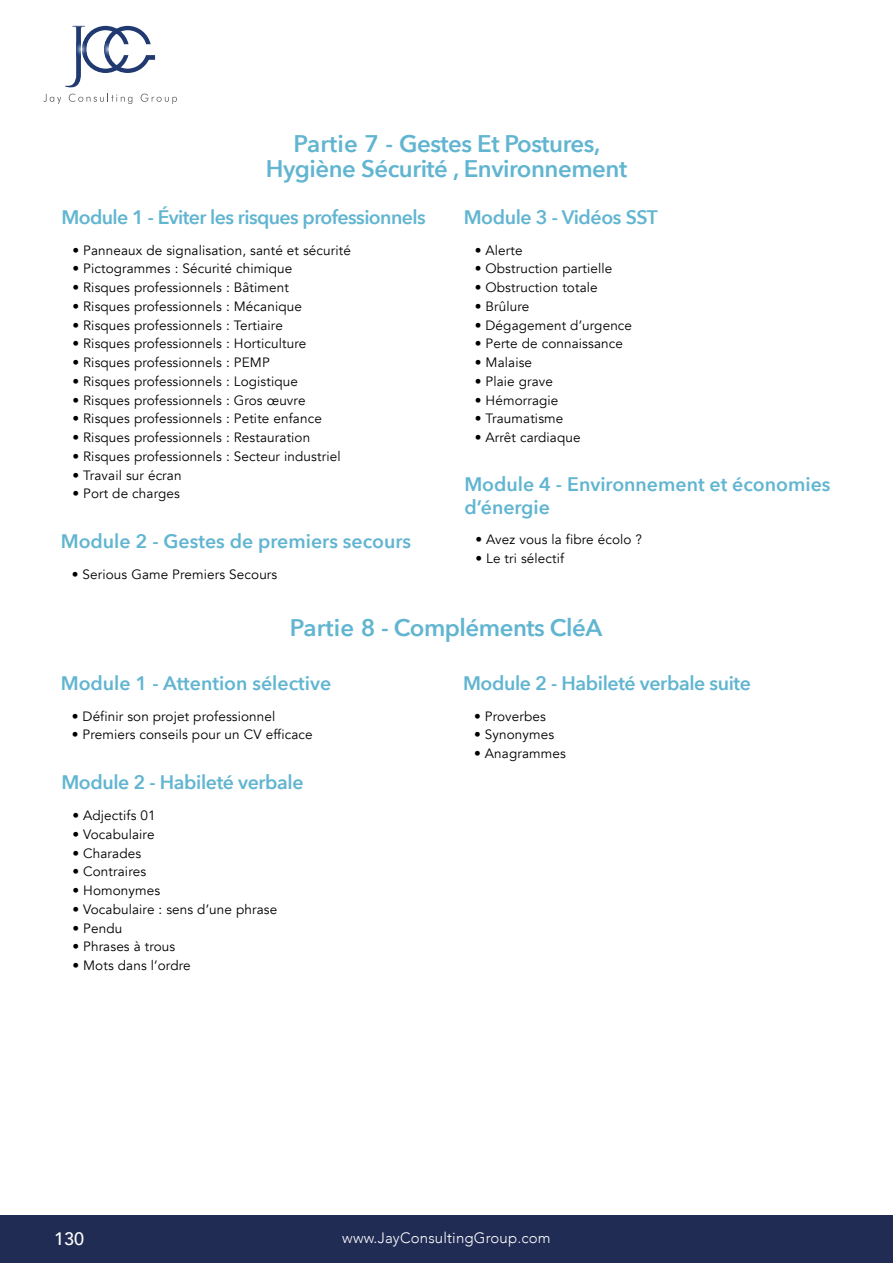
<style>
.page{position:relative;width:893px;height:1263px;background:#fff}
.page>*{position:absolute;margin:0;border:0;box-sizing:border-box;transform-origin:0 0}
.t1{font:600 24px/25.5px "Avenir Next";letter-spacing:-.02em;color:#61b5d1;text-align:center}
.t2{font:600 19.5px "Avenir Next";letter-spacing:-.02em;color:#61b5d1}
.t3{font:600 19.5px/23.4px "Avenir Next";color:#61b5d1}
.t4{font:500 18px "Avenir";color:#fff}
.t5{font:300 15px "Avenir";letter-spacing:.01em;color:#fff}
.t6{font:13.5px "Avenir";letter-spacing:.01em;color:#000}
</style>
<div class="page">
<div style="left:0;top:1215px;width:893px;height:48px;background:#212c55"></div>
<svg style="left:43px;top:26px;width:134px;height:78px"></svg>
<h1 class="t1" style="left:266px;top:130px;width:363px">Partie 7 - Gestes Et Postures,<br>Hygiène Sécurité , Environnement</h1>
<h2 class="t2" style="left:61px;top:200px;width:366px">Module 1 - Éviter les risques professionnels</h2>
<p class="t6" style="left:72px;top:242px;width:280px">• Panneaux de signalisation, santé et sécurité</p>
<p class="t6" style="left:72px;top:261px;width:221px">• Pictogrammes : Sécurité chimique</p>
<p class="t6" style="left:72px;top:279px;width:218px">• Risques professionnels : Bâtiment</p>
<p class="t6" style="left:72px;top:298px;width:231px">• Risques professionnels : Mécanique</p>
<p class="t6" style="left:72px;top:317px;width:212px">• Risques professionnels : Tertiaire</p>
<p class="t6" style="left:72px;top:336px;width:235px">• Risques professionnels : Horticulture</p>
<p class="t6" style="left:72px;top:354px;width:199px">• Risques professionnels : PEMP</p>
<p class="t6" style="left:72px;top:373px;width:227px">• Risques professionnels : Logistique</p>
<p class="t6" style="left:72px;top:392px;width:235px">• Risques professionnels : Gros œuvre</p>
<p class="t6" style="left:72px;top:411px;width:251px">• Risques professionnels : Petite enfance</p>
<p class="t6" style="left:72px;top:429px;width:239px">• Risques professionnels : Restauration</p>
<p class="t6" style="left:72px;top:448px;width:270px">• Risques professionnels : Secteur industriel</p>
<p class="t6" style="left:72px;top:467px;width:111px">• Travail sur écran</p>
<p class="t6" style="left:72px;top:486px;width:109px">• Port de charges</p>
<h2 class="t3" style="left:61px;top:529px;width:352px">Module 2 - Gestes de premiers secours</h2>
<p class="t6" style="left:72px;top:566px;width:207px">• Serious Game Premiers Secours</p>
<h2 class="t2" style="left:464px;top:200px;width:196px">Module 3 - Vidéos SST</h2>
<p class="t6" style="left:475px;top:242px;width:49px">• Alerte</p>
<p class="t6" style="left:475px;top:261px;width:139px">• Obstruction partielle</p>
<p class="t6" style="left:475px;top:279px;width:125px">• Obstruction totale</p>
<p class="t6" style="left:475px;top:298px;width:56px">• Brûlure</p>
<p class="t6" style="left:475px;top:317px;width:159px">• Dégagement d’urgence</p>
<p class="t6" style="left:475px;top:336px;width:150px">• Perte de connaissance</p>
<p class="t6" style="left:475px;top:354px;width:59px">• Malaise</p>
<p class="t6" style="left:475px;top:373px;width:80px">• Plaie grave</p>
<p class="t6" style="left:475px;top:392px;width:85px">• Hémorragie</p>
<p class="t6" style="left:475px;top:411px;width:90px">• Traumatisme</p>
<p class="t6" style="left:475px;top:429px;width:107px">• Arrêt cardiaque</p>
<h2 class="t3" style="left:464px;top:472px;width:368px">Module 4 - Environnement et économies d’énergie</h2>
<p class="t6" style="left:475px;top:531px;width:168px">• Avez vous la fibre écolo ?</p>
<p class="t6" style="left:475px;top:550px;width:90px">• Le tri sélectif</p>
<h1 class="t1" style="left:290px;top:614px;width:314px">Partie 8 - Compléments CléA</h1>
<h2 class="t3" style="left:61px;top:671px;width:272px">Module 1 - Attention sélective</h2>
<p class="t6" style="left:72px;top:708px;width:205px">• Définir son projet professionnel</p>
<p class="t6" style="left:72px;top:727px;width:242px">• Premiers conseils pour un CV efficace</p>
<h2 class="t2" style="left:61px;top:766px;width:244px">Module 2 - Habileté verbale</h2>
<p class="t6" style="left:72px;top:807px;width:85px">• Adjectifs 01</p>
<p class="t6" style="left:72px;top:826px;width:84px">• Vocabulaire</p>
<p class="t6" style="left:72px;top:845px;width:70px">• Charades</p>
<p class="t6" style="left:72px;top:864px;width:75px">• Contraires</p>
<p class="t6" style="left:72px;top:882px;width:89px">• Homonymes</p>
<p class="t6" style="left:72px;top:901px;width:206px">• Vocabulaire : sens d’une phrase</p>
<p class="t6" style="left:72px;top:920px;width:51px">• Pendu</p>
<p class="t6" style="left:72px;top:939px;width:104px">• Phrases à trous</p>
<p class="t6" style="left:72px;top:957px;width:120px">• Mots dans l’ordre</p>
<h2 class="t2" style="left:463px;top:666px;width:289px">Module 2 - Habileté verbale suite</h2>
<p class="t6" style="left:474px;top:708px;width:73px">• Proverbes</p>
<p class="t6" style="left:474px;top:727px;width:82px">• Synonymes</p>
<p class="t6" style="left:474px;top:745px;width:93px">• Anagrammes</p>
<h3 class="t4" style="left:54px;top:1223px;width:32px">130</h3>
<p class="t5" style="left:342px;top:1229px;width:210px">www.JayConsultingGroup.com</p>
</div>
